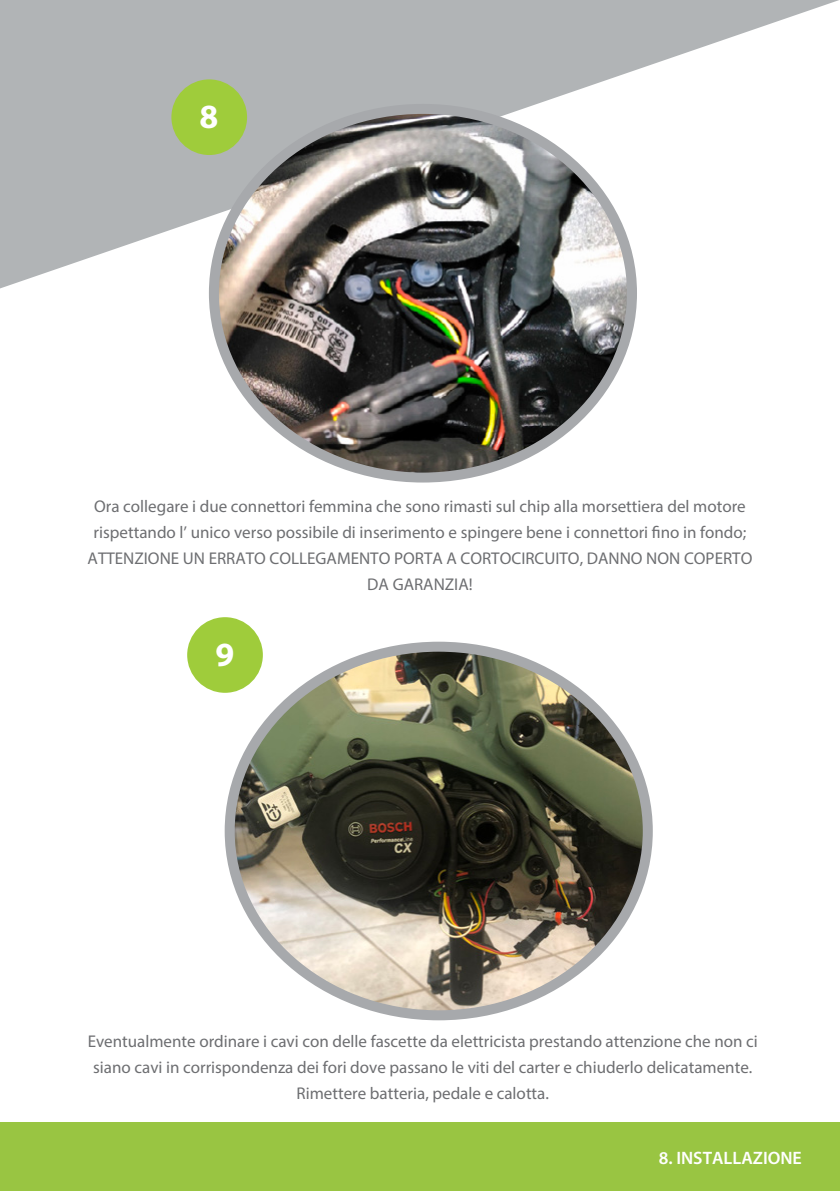
<style>
.page{position:relative;width:840px;height:1191px;background:#fff}
.page>*{position:absolute;margin:0;border:0;box-sizing:border-box;transform-origin:0 0}
.t1{font:700 34px "Myriad Pro";color:#fff}
.t2{font:600 18px "Myriad Pro";color:#fff}
.t3{font:17px/26px "Myriad Pro";color:#6d6e71;text-align:center}
</style>
<div class="page">
<div style="left:0;top:1122px;width:839px;height:69px;background:#99c542"></div>
<svg style="left:0;top:0;width:839px;height:290px;fill:#b1b4b6"></svg>
<div style="left:171px;top:79px;width:76px;height:76px;background:#9fcc3b;border-radius:50%"></div>
<img style="left:214px;top:109px;width:417px;height:364px">
<div style="left:209px;top:104px;width:427px;height:378px;border:10px solid #a7a9ac;border-radius:50%"></div>
<div style="left:187px;top:617px;width:76px;height:76px;background:#9fcc3b;border-radius:50%"></div>
<img style="left:229px;top:646px;width:418px;height:365px">
<div style="left:224px;top:641px;width:428px;height:379px;border:10px solid #a7a9ac;border-radius:50%"></div>
<h1 class="t1" style="left:199px;top:94px;width:20px">8</h1>
<p class="t3" style="left:88px;top:493px;width:666px">Ora collegare i due connettori femmina che sono rimasti sul chip alla morsettiera del motore rispettando l’ unico verso possibile di inserimento e spingere bene i connettori fino in fondo; ATTENZIONE UN ERRATO COLLEGAMENTO PORTA A CORTOCIRCUITO, DANNO NON COPERTO DA GARANZIA!</p>
<h1 class="t1" style="left:215px;top:632px;width:20px">9</h1>
<p class="t3" style="left:88px;top:1028px;width:671px">Eventualmente ordinare i cavi con delle fascette da elettricista prestando attenzione che non ci siano cavi in corrispondenza dei fori dove passano le viti del carter e chiuderlo delicatamente.<br>Rimettere batteria, pedale e calotta.</p>
<p class="t2" style="left:658px;top:1146px;width:145px">8. INSTALLAZIONE</p>
</div>
